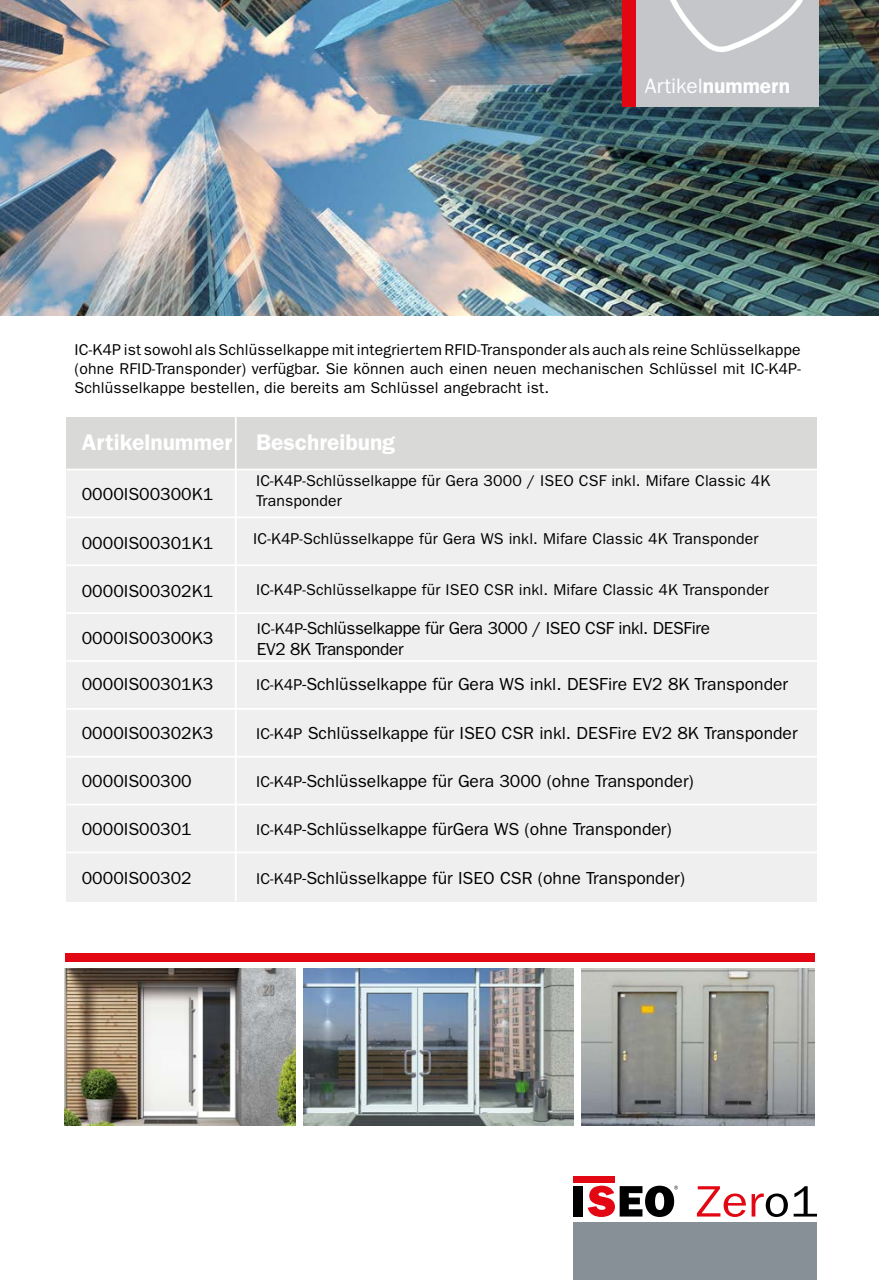
<style>
.page{position:relative;width:879px;height:1280px;background:#fff}
.page>*{position:absolute;margin:0;border:0;box-sizing:border-box;transform-origin:0 0}
.t1{font:600 22.75px "ITC Franklin Gothic Std";color:#fff}
.t2{font:21px "ITC Franklin Gothic Std";color:#fff}
.t3{font:17.5px "ITC Franklin Gothic Std";color:#000}
.t4{font:17.5px/21px "ITC Franklin Gothic Std";letter-spacing:-.02em;color:#000}
.t5{font:15.75px/19.2px "ITC Franklin Gothic Std";letter-spacing:.01em;color:#000;text-align:justify}
.s1{font-weight:600}
.s2{font-size:15.75px}
</style>
<div class="page">
<img style="left:0;top:0;width:878px;height:315px">
<div style="left:573px;top:1223px;width:243px;height:57px;background:#879096"></div>
<svg style="left:587px;top:1186px;width:90px;height:31px"></svg>
<div style="left:573px;top:1186px;width:9px;height:30px;background:#000"></div>
<div style="left:573px;top:1176px;width:41px;height:6px;background:#e30613"></div>
<svg style="left:696px;top:1186px;width:49px;height:31px"></svg>
<svg style="left:751px;top:1193px;width:36px;height:24px"></svg>
<svg style="left:793px;top:1186px;width:23px;height:30px"></svg>
<div style="left:622px;top:0;width:196px;height:106px;background:#c4c6ca"></div>
<div style="left:622px;top:0;width:13px;height:106px;background:#e30613"></div>
<svg style="left:670px;top:0;width:133px;height:52px"></svg>
<img style="left:581px;top:968px;width:233px;height:157px">
<img style="left:303px;top:968px;width:270px;height:157px">
<div style="left:65px;top:953px;width:749px;height:8px;background:#e30613"></div>
<img style="left:65px;top:968px;width:230px;height:157px">
<div style="left:66px;top:417px;width:750px;height:484px;background:#efefef"></div>
<hr style="left:66px;top:516px;width:750px;height:2px;background:#fff">
<hr style="left:66px;top:708px;width:750px;height:2px;background:#fff">
<hr style="left:66px;top:612px;width:750px;height:2px;background:#fff">
<hr style="left:66px;top:804px;width:750px;height:1px;background:#fff">
<hr style="left:66px;top:564px;width:750px;height:2px;background:#fff">
<hr style="left:66px;top:756px;width:750px;height:2px;background:#fff">
<hr style="left:66px;top:660px;width:750px;height:2px;background:#fff">
<hr style="left:66px;top:851px;width:750px;height:2px;background:#fff">
<div style="left:66px;top:417px;width:750px;height:52px;background:#d9d9d8"></div>
<hr style="left:66px;top:469px;width:750px;height:1px;background:#fff">
<hr style="left:235px;top:417px;width:1px;height:484px;background:#fff">
<h2 class="t2" style="left:644px;top:74px;width:147px">Artikel<span class="s1">nummern</span></h2>
<p class="t5" style="left:74px;top:340px;width:727px">IC-K4P ist sowohl als Schlüsselkappe mit integriertem RFID-Transponder als auch als reine Schlüsselkappe (ohne RFID-Transponder) verfügbar. Sie können auch einen neuen mechanischen Schlüssel mit IC-K4P-Schlüsselkappe bestellen, die bereits am Schlüssel angebracht ist.</p>
<h1 class="t1" style="left:82px;top:429px;width:314px">Artikelnummer Beschreibung</h1>
<p class="t3" style="left:82px;top:484px;width:133px">0000IS00300K1</p>
<p class="t5" style="left:256px;top:472px;width:515px">IC-K4P-Schlüsselkappe für Gera 3000 / ISEO CSF inkl. Mifare Classic 4K<br>Transponder</p>
<p class="t3" style="left:82px;top:533px;width:133px">0000IS00301K1</p>
<p class="t5" style="left:253px;top:529px;width:506px">IC-K4P-Schlüsselkappe für Gera WS inkl. Mifare Classic 4K Transponder</p>
<p class="t3" style="left:82px;top:580px;width:133px">0000IS00302K1</p>
<p class="t5" style="left:256px;top:580px;width:514px">IC-K4P-Schlüsselkappe für ISEO CSR inkl. Mifare Classic 4K Transponder</p>
<p class="t3" style="left:82px;top:628px;width:133px">0000IS00300K3</p>
<p class="t4" style="left:257px;top:618px;width:454px"><span class="s2">IC-K4P</span>-Schlüsselkappe für Gera 3000 / ISEO CSF inkl. DESFire<br>EV2 8K Transponder</p>
<p class="t3" style="left:82px;top:674px;width:133px">0000IS00301K3</p>
<p class="t3" style="left:256px;top:674px;width:533px"><span class="s2">IC-K4P</span>-Schlüsselkappe für Gera WS inkl. DESFire EV2 8K Transponder</p>
<p class="t3" style="left:82px;top:722px;width:133px">0000IS00302K3</p>
<p class="t3" style="left:256px;top:722px;width:542px"><span class="s2">IC-K4P</span> Schlüsselkappe für ISEO CSR inkl. DESFire EV2 8K Transponder</p>
<p class="t3" style="left:82px;top:771px;width:111px">0000IS00300</p>
<p class="t3" style="left:256px;top:771px;width:439px"><span class="s2">IC-K4P</span>-Schlüsselkappe für Gera 3000 (ohne Transponder)</p>
<p class="t3" style="left:82px;top:819px;width:111px">0000IS00301</p>
<p class="t3" style="left:256px;top:819px;width:417px"><span class="s2">IC-K4P</span>-Schlüsselkappe fürGera WS (ohne Transponder)</p>
<p class="t3" style="left:82px;top:868px;width:111px">0000IS00302</p>
<p class="t3" style="left:256px;top:868px;width:430px"><span class="s2">IC-K4P</span>-Schlüsselkappe für ISEO CSR (ohne Transponder)</p>
</div>
